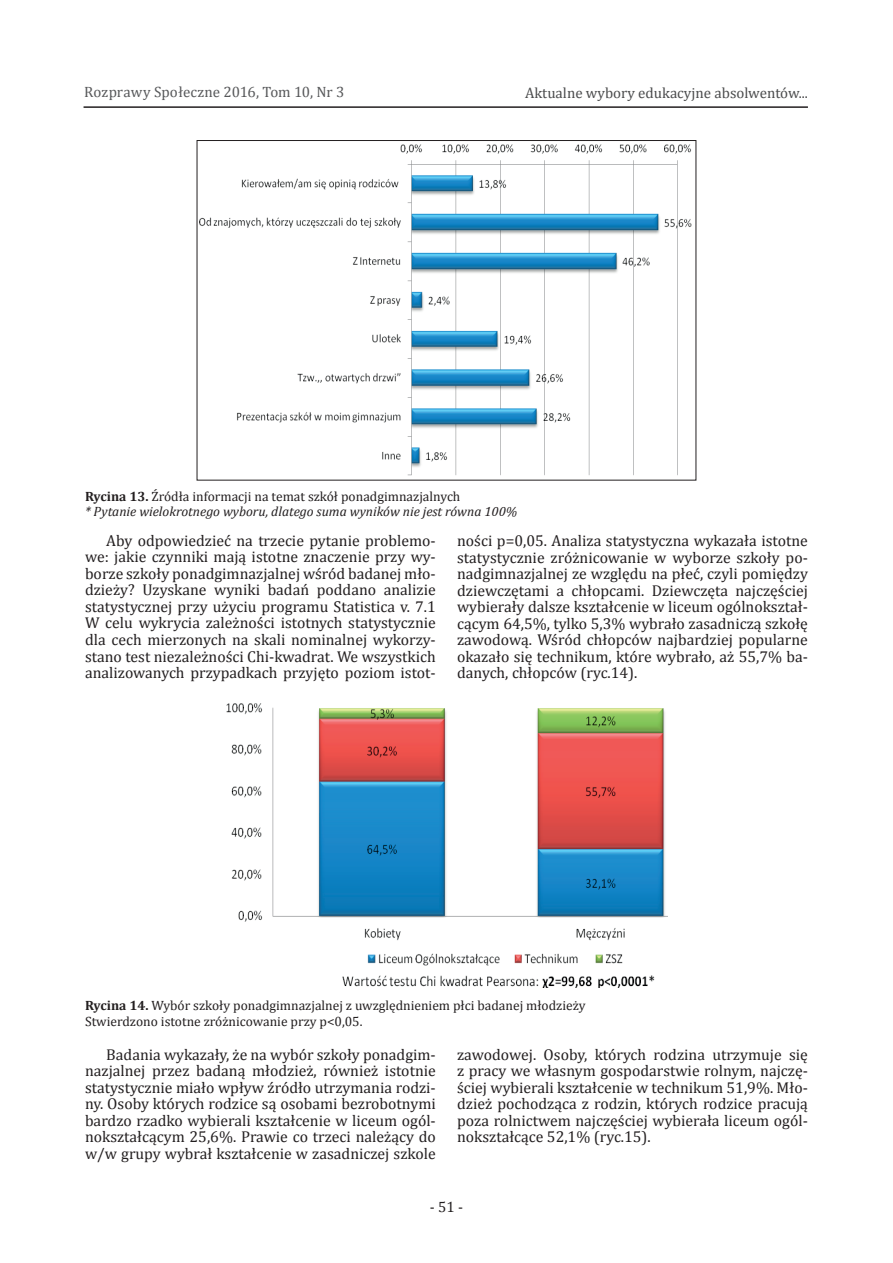
<style>
.page{position:relative;width:893px;height:1263px;background:#fff}
.page>*{position:absolute;margin:0;border:0;box-sizing:border-box;transform-origin:0 0}
.t1{font:15.75px/16.5px "Cambria";color:#231f20;text-align:justify}
.t2{font:15px "Cambria";color:#4b4c4d}
.t3{font:15px "Cambria";color:#57585a}
.t4{font:15px "Cambria";color:#231f20}
.t5{font:italic 13.5px/15px "Cambria";color:#231f20}
.t6{font:13.5px/16.5px "Cambria";color:#231f20}
.s1{font-weight:700;font-style:normal}
.s2{font-style:normal}
.s3{font-weight:700}
</style>
<div class="page">
<hr style="left:84px;top:106px;width:724px;height:2px;background:#231f20">
<img style="left:199px;top:144px;width:493px;height:332px">
<img style="left:226px;top:704px;width:442px;height:283px">
<p class="t3" style="left:84px;top:83px;width:262px">Rozprawy Społeczne 2016, Tom 10, Nr 3</p>
<p class="t2" style="left:525px;top:84px;width:284px">Aktualne wybory edukacyjne absolwentów...</p>
<p class="t5" style="left:85px;top:488px;width:434px"><span class="s1">Rycina 13.</span> <span class="s2">Źródła informacji na temat szkół ponadgimnazjalnych<br></span>* Pytanie wielokrotnego wyboru, dlatego suma wyników nie jest równa 100%</p>
<p class="t1" style="left:85px;top:532px;width:352px;text-indent:21px">Aby odpowiedzieć na trzecie pytanie problemo&shy;we: jakie czynniki mają istotne znaczenie przy wy&shy;borze szkoły ponadgimnazjalnej wśród badanej mło&shy;dzieży? Uzyskane wyniki badań poddano analizie statystycznej przy użyciu programu Statistica v. 7.1<br>W celu wykrycia zależności istotnych statystycznie dla cech mierzonych na skali nominalnej wykorzy&shy;stano test niezależności Chi-kwadrat. We wszystkich analizowanych przypadkach przyjęto poziom istot-</p>
<p class="t1" style="left:457px;top:532px;width:352px">ności p=0,05. Analiza statystyczna wykazała istotne statystycznie zróżnicowanie w wyborze szkoły po&shy;nadgimnazjalnej ze względu na płeć, czyli pomiędzy dziewczętami a chłopcami. Dziewczęta najczęściej wybierały dalsze kształcenie w liceum ogólnokształ&shy;cącym 64,5%, tylko 5,3% wybrało zasadniczą szkołę zawodową. Wśród chłopców najbardziej popularne okazało się technikum, które wybrało, aż 55,7% ba&shy;danych, chłopców (ryc.14).</p>
<p class="t6" style="left:85px;top:997px;width:502px"><span class="s3">Rycina 14.</span> Wybór szkoły ponadgimnazjalnej z uwzględnieniem płci badanej młodzieży<br>Stwierdzono istotne zróżnicowanie przy p&lt;0,05.</p>
<p class="t1" style="left:85px;top:1046px;width:352px;text-indent:21px">Badania wykazały, że na wybór szkoły ponadgim&shy;nazjalnej przez badaną młodzież, również istotnie statystycznie miało wpływ źródło utrzymania rodzi&shy;ny. Osoby których rodzice są osobami bezrobotnymi bardzo rzadko wybierali kształcenie w liceum ogól&shy;nokształcącym 25,6%. Prawie co trzeci należący do w/w grupy wybrał kształcenie w zasadniczej szkole</p>
<p class="t1" style="left:457px;top:1046px;width:352px">zawodowej. Osoby, których rodzina utrzymuje się z pracy we własnym gospodarstwie rolnym, najczę&shy;ściej wybierali kształcenie w technikum 51,9%. Mło&shy;dzież pochodząca z rodzin, których rodzice pracują poza rolnictwem najczęściej wybierała liceum ogól&shy;nokształcące 52,1% (ryc.15).</p>
<p class="t4" style="left:430px;top:1198px;width:35px">- 51 -</p>
</div>
